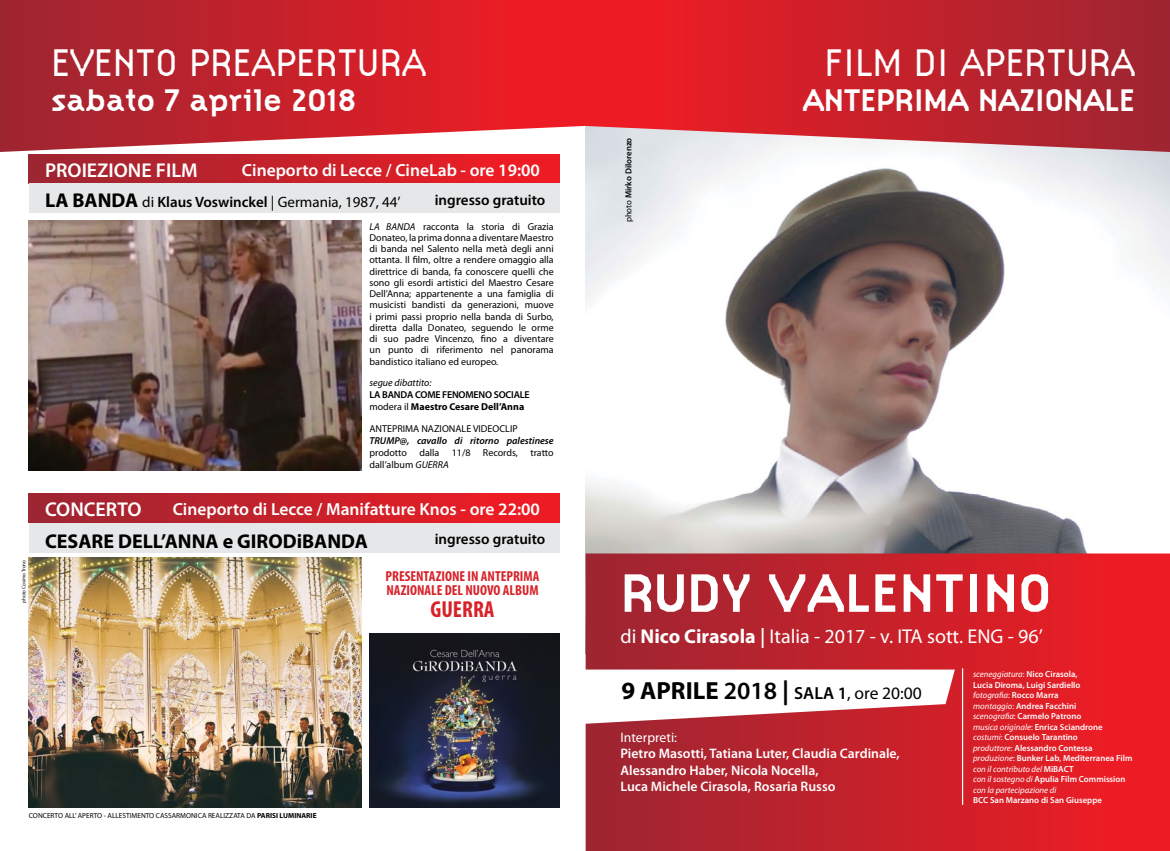
<style>
.page{position:relative;width:1170px;height:851px;background:#fff}
.page>*{position:absolute;margin:0;border:0;box-sizing:border-box;transform-origin:0 0}
.t1{font:700 56.12px "Citizen";color:#fff}
.t2{font:300 40px "Citizen";letter-spacing:-.02em;color:#fff}
.t3{font:700 32.5px "Citizen";letter-spacing:-.02em;color:#fff}
.t4{font:700 condensed 23.25px "Myriad Pro";color:#d72229}
.t5{font:20px "Myriad Pro";color:#fff}
.t6{font:700 20px "Myriad Pro";color:#000}
.t7{font:600 20px "Myriad Pro";color:#fff}
.t8{font:600 17.5px "Myriad Pro";color:#fff}
.t9{font:17.5px "Myriad Pro";color:#000}
.t10{font:15px "Myriad Pro";color:#000}
.t11{font:600 15px "Myriad Pro";color:#000}
.t12{font:700 condensed 14.5px/14.5px "Myriad Pro";color:#d72229}
.t13{font:600 13.75px/16.5px "Myriad Pro";color:#fff}
.t14{font:13.75px "Myriad Pro";color:#fff}
.t15{font:10px/11.4px "Myriad Pro";color:#000;text-align:justify}
.t16{font:600 10px/12px "Myriad Pro";letter-spacing:-.02em;color:#000}
.t17{font:italic 600 10px "Myriad Pro";color:#000}
.t18{font:italic 10px "Myriad Pro";color:#000}
.t19{font:600 8.75px/10.5px "Myriad Pro";color:#fff}
.t20{font:600 8.75px "Myriad Pro";color:#000}
.t21{font:7.25px "Myriad Pro";color:#000}
.t22{font:5px "Myriad Pro";color:#000}
.s1{font-weight:700;font-size:20px}
.s2{font-weight:600}
.s3{font-style:italic}
.s4{font-weight:400}
.s5{font-weight:700}
.s6{font-weight:700;font-size:24.88px}
.s7{font-weight:600;font-size:24.88px}
.s8{font-weight:400;font-style:italic}
</style>
<div class="page">
<img style="left:29px;top:557px;width:332px;height:250px">
<img style="left:29px;top:221px;width:332px;height:249px">
<img style="left:585px;top:152px;width:584px;height:401px">
<svg style="left:585px;top:553px;width:584px;height:297px;background:#c8212a"></svg>
<svg style="left:585px;top:0;width:584px;height:152px;background:#c9323b"></svg>
<svg style="left:0;top:0;width:585px;height:152px;background:#cb343c"></svg>
<svg style="left:585px;top:669px;width:369px;height:55px"></svg>
<hr style="left:961px;top:668px;width:2px;height:136px;background:#fff">
<img style="left:369px;top:633px;width:190px;height:174px">
<div style="left:29px;top:493px;width:530px;height:30px;background:linear-gradient(to right,#9b2632,#f31c23)"></div>
<div style="left:29px;top:154px;width:530px;height:29px;background:linear-gradient(to right,#9b2632,#f31c23)"></div>
<div style="left:29px;top:523px;width:530px;height:29px;background:#e6e7e8"></div>
<div style="left:29px;top:183px;width:530px;height:30px;background:#e6e7e8"></div>
<h2 class="t2" style="left:51px;top:39px;width:377px">EVENTO PREAPERTURA</h2>
<h3 class="t3" style="left:51px;top:80px;width:307px">sabato 7 aprile 2018</h3>
<h3 class="t7" style="left:45px;top:157px;width:154px">PROIEZIONE FILM</h3>
<h3 class="t8" style="left:242px;top:159px;width:299px">Cineporto di Lecce / CineLab - ore 19:00</h3>
<h3 class="t11" style="left:435px;top:191px;width:112px">ingresso gratuito</h3>
<h3 class="t10" style="left:45px;top:192px;width:357px"><span class="s1">LA BANDA</span> di <span class="s2">Klaus Voswinckel</span> | Germania, 1987, 44’</h3>
<h3 class="t7" style="left:45px;top:497px;width:98px">CONCERTO</h3>
<p class="t15" style="left:369px;top:220px;width:186px"><span class="s3">LA BANDA</span> racconta la storia di Grazia Donateo, la prima donna a diventare Maestro di banda nel Salento nella metà degli anni ottanta. Il film, oltre a rendere omaggio alla direttrice di banda, fa conoscere quelli che sono gli esordi artistici del Maestro Cesare Dell’Anna; appartenente a una famiglia di musicisti bandisti da generazioni, muove i primi passi proprio nella banda di Surbo, diretta dalla Donateo, seguendo le orme di suo padre Vincenzo, fino a diventare un punto di riferimento nel panorama bandistico italiano ed europeo.</p>
<p class="t18" style="left:369px;top:376px;width:64px">segue dibattito:</p>
<p class="t16" style="left:369px;top:388px;width:162px">LA BANDA COME FENOMENO SOCIALE <span class="s4">modera il</span> <span class="s5">Maestro Cesare Dell’Anna</span></p>
<p class="t15" style="left:369px;top:423px;width:150px">ANTEPRIMA NAZIONALE VIDEOCLIP</p>
<p class="t17" style="left:369px;top:434px;width:186px">TRUMP@, cavallo di ritorno palestinese</p>
<p class="t15" style="left:369px;top:446px;width:186px;line-height:12px">prodotto dalla 11/8 Records, tratto dall’album <span class="s3">GUERRA</span></p>
<h3 class="t8" style="left:173px;top:498px;width:369px">Cineporto di Lecce / Manifatture Knos - ore 22:00</h3>
<p class="t22" style="left:21px;top:602px;width:44px;rotate:-90deg">photo Cosimo Trono</p>
<h3 class="t6" style="left:45px;top:528px;width:324px">CESARE DELL’ANNA e GIRODiBANDA</h3>
<h3 class="t11" style="left:435px;top:529px;width:112px">ingresso gratuito</h3>
<h3 class="t12" style="left:385px;top:568px;width:155px">PRESENTAZIONE IN ANTEPRIMA<br>NAZIONALE DEL NUOVO ALBUM</h3>
<h3 class="t4" style="left:430px;top:594px;width:66px">GUERRA</h3>
<p class="t21" style="left:29px;top:810px;width:289px">CONCERTO ALL’ APERTO - ALLESTIMENTO CASSARMONICA REALIZZATA DA <span class="s5">PARISI LUMINARIE</span></p>
<h2 class="t2" style="left:824px;top:39px;width:313px">FILM DI APERTURA</h2>
<p class="t20" style="left:623px;top:222px;width:86px;rotate:-90deg"><span class="s4">photo</span> Mirko Dilorenzo</p>
<h3 class="t3" style="left:802px;top:80px;width:334px">ANTEPRIMA NAZIONALE</h3>
<h1 class="t1" style="left:620px;top:559px;width:432px">RUDY VALENTINO</h1>
<h3 class="t5" style="left:620px;top:623px;width:424px">di <span class="s5">Nico Cirasola</span> <span class="s2">|</span> Italia - 2017 - v. ITA sott. ENG - 96’</h3>
<h3 class="t9" style="left:621px;top:682px;width:302px"><span class="s6">9 APRILE</span> <span class="s7">2018</span> <span class="s6">|</span> <span class="s2">SALA 1</span>, ore 20:00</h3>
<h3 class="t14" style="left:620px;top:728px;width:58px">Interpreti:</h3>
<h3 class="t13" style="left:620px;top:744px;width:281px">Pietro Masotti, Tatiana Luter, Claudia Cardinale,<br>Alessandro Haber, Nicola Nocella,<br>Luca Michele Cirasola, Rosaria Russo</h3>
<p class="t19" style="left:972px;top:668px;width:161px"><span class="s8">sceneggiatura</span><span class="s4">:</span> Nico Cirasola,<br>Lucia Diroma, Luigi Sardiello<br><span class="s8">fotografia</span><span class="s4">:</span> Rocco Marra<br><span class="s8">montaggio</span><span class="s4">:</span> Andrea Facchini<br><span class="s8">scenografia</span><span class="s4">:</span> Carmelo Patrono<br><span class="s8">musica originale</span><span class="s4">:</span> Enrica Sciandrone <span class="s8">costumi</span><span class="s4">:</span> Consuelo Tarantino<br><span class="s8">produttore</span><span class="s4">:</span> Alessandro Contessa <span class="s8">produzione</span><span class="s4">:</span> Bunker Lab<span class="s4">,</span> Mediterranea Film <span class="s8">con il contributo del</span> MiBACT<br><span class="s8">con il sostegno di</span> Apulia Film Commission <span class="s8">con la partecipazione di</span></p>
<p class="t19" style="left:972px;top:794px;width:130px">BCC San Marzano di San Giuseppe</p>
</div>
